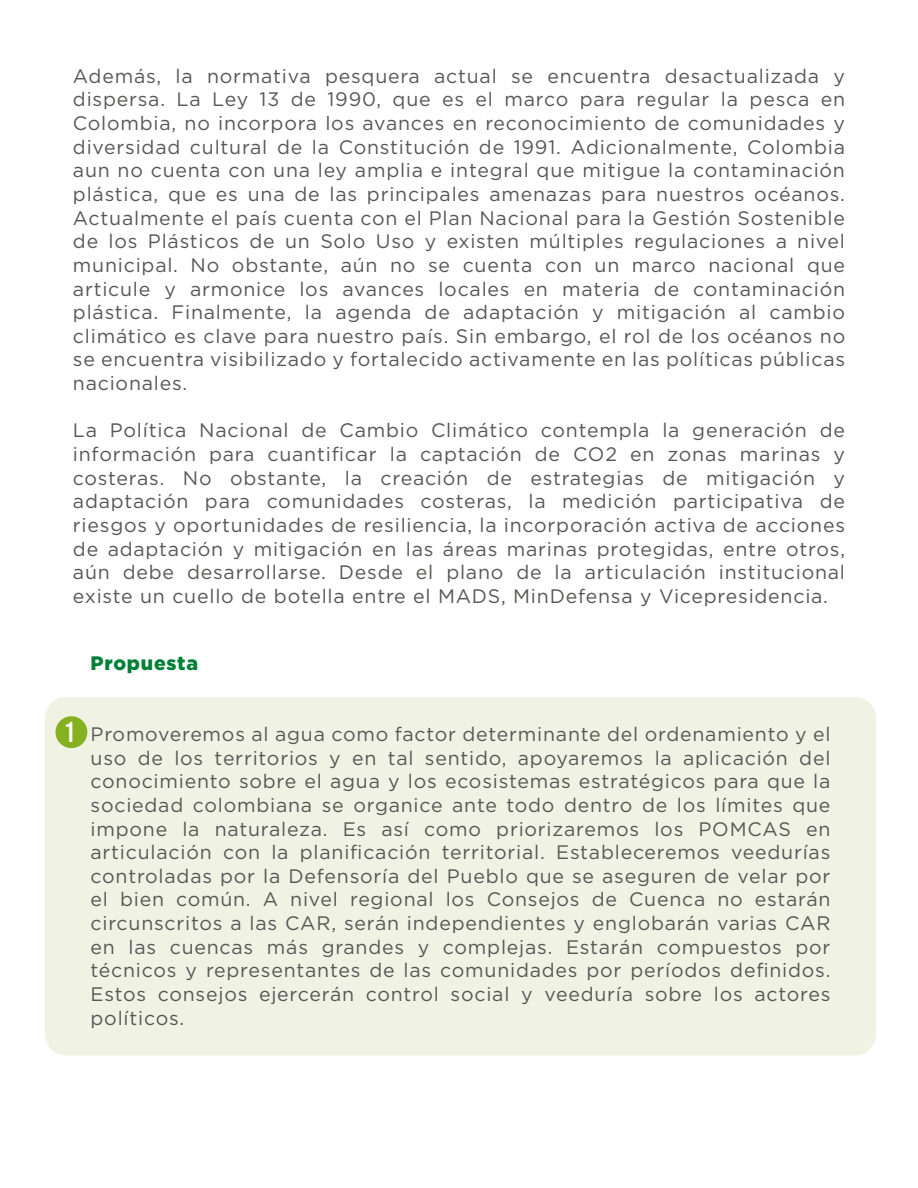
<style>
.page{position:relative;width:918px;height:1188px;background:#fff}
.page>*{position:absolute;margin:0;border:0;box-sizing:border-box;transform-origin:0 0}
.t1{font:700 28.65px "Bebas Neue Pro";color:#fff}
.t2{font:19.5px/23.7px "Gotham";letter-spacing:.04em;color:#575756;text-align:justify}
.t3{font:900 19.5px "Gotham";letter-spacing:.04em;color:#008036}
</style>
<div class="page">
<div style="left:45px;top:697px;width:831px;height:359px;background:#f0f3e4;border-radius:21px"></div>
<div style="left:56px;top:716px;width:31px;height:32px;background:#84b11f;border-radius:50%"></div>
<p class="t2" style="left:73px;top:64px;width:774px">Además, la normativa pesquera actual se encuentra desactualizada y dispersa. La Ley 13 de 1990, que es el marco para regular la pesca en Colombia, no incorpora los avances en reconocimiento de comunidades y diversidad cultural de la Constitución de 1991. Adicionalmente, Colombia aun no cuenta con una ley amplia e integral que mitigue la contaminación plástica, que es una de las principales amenazas para nuestros océanos.<br>Actualmente el país cuenta con el Plan Nacional para la Gestión Sostenible de los Plásticos de un Solo Uso y existen múltiples regulaciones a nivel municipal. No obstante, aún no se cuenta con un marco nacional que articule y armonice los avances locales en materia de contaminación plástica. Finalmente, la agenda de adaptación y mitigación al cambio climático es clave para nuestro país. Sin embargo, el rol de los océanos no se encuentra visibilizado y fortalecido activamente en las políticas públicas nacionales.</p>
<p class="t2" style="left:73px;top:418px;width:774px">La Política Nacional de Cambio Climático contempla la generación de información para cuantificar la captación de CO2 en zonas marinas y costeras. No obstante, la creación de estrategias de mitigación y adaptación para comunidades costeras, la medición participativa de riesgos y oportunidades de resiliencia, la incorporación activa de acciones de adaptación y mitigación en las áreas marinas protegidas, entre otros, aún debe desarrollarse. Desde el plano de la articulación institucional existe un cuello de botella entre el MADS, MinDefensa y Vicepresidencia.</p>
<p class="t3" style="left:91px;top:652px;width:109px">Propuesta</p>
<h1 class="t1" style="left:65px;top:716px;width:10px">1</h1>
<p class="t2" style="left:91px;top:722px;width:741px">Promoveremos al agua como factor determinante del ordenamiento y el uso de los territorios y en tal sentido, apoyaremos la aplicación del conocimiento sobre el agua y los ecosistemas estratégicos para que la sociedad colombiana se organice ante todo dentro de los límites que impone la naturaleza. Es así como priorizaremos los POMCAS en articulación con la planificación territorial. Estableceremos veedurías controladas por la Defensoría del Pueblo que se aseguren de velar por el bien común. A nivel regional los Consejos de Cuenca no estarán circunscritos a las CAR, serán independientes y englobarán varias CAR en las cuencas más grandes y complejas. Estarán compuestos por técnicos y representantes de las comunidades por períodos definidos.<br>Estos consejos ejercerán control social y veeduría sobre los actores políticos.</p>
</div>
